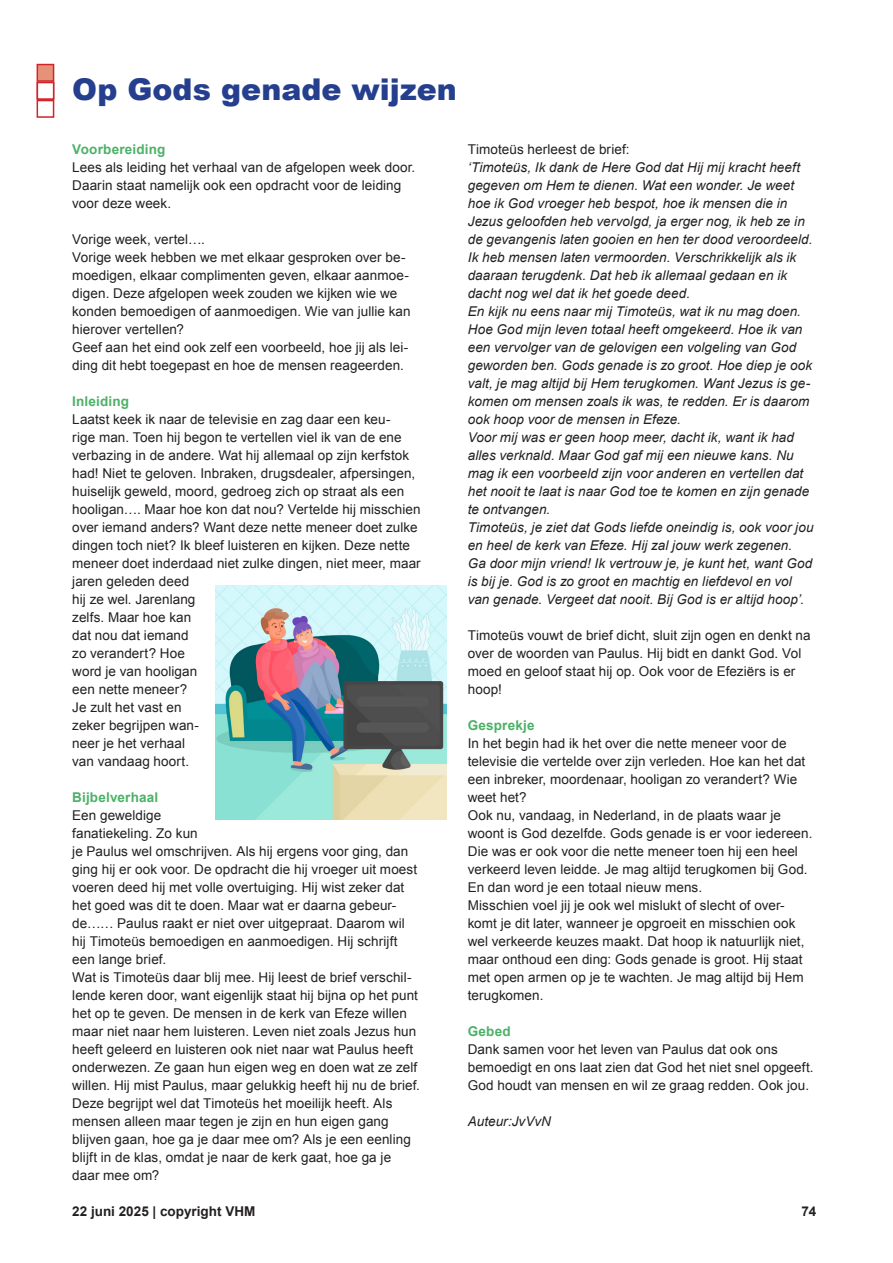
<style>
.page{position:relative;width:893px;height:1263px;background:#fff}
.page>*{position:absolute;margin:0;border:0;box-sizing:border-box;transform-origin:0 0}
.Kop{font:900 30px "Arial";letter-spacing:.005em;color:#253f8e}
.platte_tekst{font:13.5px/18px "Arial";letter-spacing:.005em;color:#231f20}
.platte_tekst-2{font:italic 13.5px/18px "Arial";letter-spacing:.005em;color:#231f20}
.subkop{font:700 13.5px "Arial";letter-spacing:.015em;color:#4cb167}
.t1{font:700 13.5px "Arial";color:#231f20}
</style>
<div class="page">
<div style="left:37px;top:64px;width:17px;height:18px;background:#e59279;border:2px solid #d1232a"></div>
<div style="left:37px;top:82px;width:17px;height:18px;background:#fff;border:2px solid #d1232a"></div>
<div style="left:37px;top:100px;width:17px;height:18px;background:#fff;border:2px solid #d1232a"></div>
<img style="left:216px;top:586px;width:230px;height:234px">
<p class="Kop" style="left:72px;top:67px;width:386px">Op Gods genade wijzen</p>
<p class="subkop" style="left:72px;top:140px;width:95px">Voorbereiding</p>
<p class="platte_tekst" style="left:72px;top:158px;width:344px">Lees als leiding het verhaal van de afgelopen week door.<br>Daarin staat namelijk ook een opdracht voor de leiding voor deze week.</p>
<p class="platte_tekst" style="left:72px;top:230px;width:134px">Vorige week, vertel….</p>
<p class="platte_tekst" style="left:72px;top:248px;width:340px">Vorige week hebben we met elkaar gesproken over be&shy;moedigen, elkaar complimenten geven, elkaar aanmoe&shy;digen. Deze afgelopen week zouden we kijken wie we konden bemoedigen of aanmoedigen. Wie van jullie kan hierover vertellen?</p>
<p class="platte_tekst" style="left:72px;top:338px;width:337px">Geef aan het eind ook zelf een voorbeeld, hoe jij als lei&shy;ding dit hebt toegepast en hoe de mensen reageerden.</p>
<p class="subkop" style="left:72px;top:392px;width:58px">Inleiding</p>
<p class="platte_tekst" style="left:72px;top:410px;width:350px">Laatst keek ik naar de televisie en zag daar een keu-<br>rige man. Toen hij begon te vertellen viel ik van de ene verbazing in de andere. Wat hij allemaal op zijn kerfstok had! Niet te geloven. Inbraken, drugsdealer, afpersingen, huiselijk geweld, moord, gedroeg zich op straat als een hooligan…. Maar hoe kon dat nou? Vertelde hij misschien over iemand anders? Want deze nette meneer doet zulke dingen toch niet? Ik bleef luisteren en kijken. Deze nette meneer doet inderdaad niet zulke dingen, niet meer, maar jaren geleden deed<br>hij ze wel. Jarenlang<br>zelfs. Maar hoe kan<br>dat nou dat iemand<br>zo verandert? Hoe<br>word je van hooligan<br>een nette meneer?</p>
<p class="platte_tekst" style="left:72px;top:698px;width:128px">Je zult het vast en zeker begrijpen wan&shy;neer je het verhaal van vandaag hoort.</p>
<p class="subkop" style="left:72px;top:788px;width:87px">Bijbelverhaal</p>
<p class="platte_tekst" style="left:72px;top:806px;width:346px">Een geweldige<br>fanatiekeling. Zo kun<br>je Paulus wel omschrijven. Als hij ergens voor ging, dan ging hij er ook voor. De opdracht die hij vroeger uit moest voeren deed hij met volle overtuiging. Hij wist zeker dat het goed was dit te doen. Maar wat er daarna gebeur&shy;de…… Paulus raakt er niet over uitgepraat. Daarom wil hij Timoteüs bemoedigen en aanmoedigen. Hij schrijft een lange brief.</p>
<p class="platte_tekst" style="left:72px;top:968px;width:349px">Wat is Timoteüs daar blij mee. Hij leest de brief verschil&shy;lende keren door, want eigenlijk staat hij bijna op het punt het op te geven. De mensen in de kerk van Efeze willen maar niet naar hem luisteren. Leven niet zoals Jezus hun heeft geleerd en luisteren ook niet naar wat Paulus heeft onderwezen. Ze gaan hun eigen weg en doen wat ze zelf willen. Hij mist Paulus, maar gelukkig heeft hij nu de brief.</p>
<p class="platte_tekst" style="left:72px;top:1094px;width:340px">Deze begrijpt wel dat Timoteüs het moeilijk heeft. Als mensen alleen maar tegen je zijn en hun eigen gang blijven gaan, hoe ga je daar mee om? Als je een eenling blijft in de klas, omdat je naar de kerk gaat, hoe ga je daar mee om?</p>
<p class="platte_tekst" style="left:468px;top:140px;width:163px">Timoteüs herleest de brief:</p>
<p class="platte_tekst-2" style="left:468px;top:158px;width:346px">‘Timoteüs, Ik dank de Here God dat Hij mij kracht heeft gegeven om Hem te dienen. Wat een wonder. Je weet hoe ik God vroeger heb bespot, hoe ik mensen die in Jezus geloofden heb vervolgd, ja erger nog, ik heb ze in de gevangenis laten gooien en hen ter dood veroordeeld.<br>Ik heb mensen laten vermoorden. Verschrikkelijk als ik daaraan terugdenk. Dat heb ik allemaal gedaan en ik dacht nog wel dat ik het goede deed.</p>
<p class="platte_tekst-2" style="left:468px;top:302px;width:346px">En kijk nu eens naar mij Timoteüs, wat ik nu mag doen.<br>Hoe God mijn leven totaal heeft omgekeerd. Hoe ik van een vervolger van de gelovigen een volgeling van God geworden ben. Gods genade is zo groot. Hoe diep je ook valt, je mag altijd bij Hem terugkomen. Want Jezus is ge&shy;komen om mensen zoals ik was, te redden. Er is daarom ook hoop voor de mensen in Efeze.</p>
<p class="platte_tekst-2" style="left:468px;top:428px;width:343px">Voor mij was er geen hoop meer, dacht ik, want ik had alles verknald. Maar God gaf mij een nieuwe kans. Nu mag ik een voorbeeld zijn voor anderen en vertellen dat het nooit te laat is naar God toe te komen en zijn genade te ontvangen.</p>
<p class="platte_tekst-2" style="left:468px;top:518px;width:347px">Timoteüs, je ziet dat Gods liefde oneindig is, ook voor jou en heel de kerk van Efeze. Hij zal jouw werk zegenen.<br>Ga door mijn vriend! Ik vertrouw je, je kunt het, want God is bij je. God is zo groot en machtig en liefdevol en vol van genade. Vergeet dat nooit. Bij God is er altijd hoop’.</p>
<p class="platte_tekst" style="left:468px;top:626px;width:344px">Timoteüs vouwt de brief dicht, sluit zijn ogen en denkt na over de woorden van Paulus. Hij bidt en dankt God. Vol moed en geloof staat hij op. Ook voor de Efeziërs is er hoop!</p>
<p class="subkop" style="left:468px;top:716px;width:68px">Gesprekje</p>
<p class="platte_tekst" style="left:468px;top:734px;width:339px">In het begin had ik het over die nette meneer voor de televisie die vertelde over zijn verleden. Hoe kan het dat een inbreker, moordenaar, hooligan zo verandert? Wie weet het?</p>
<p class="platte_tekst" style="left:468px;top:806px;width:346px">Ook nu, vandaag, in Nederland, in de plaats waar je woont is God dezelfde. Gods genade is er voor iedereen.<br>Die was er ook voor die nette meneer toen hij een heel verkeerd leven leidde. Je mag altijd terugkomen bij God.<br>En dan word je een totaal nieuw mens.</p>
<p class="platte_tekst" style="left:468px;top:896px;width:338px">Misschien voel jij je ook wel mislukt of slecht of over&shy;komt je dit later, wanneer je opgroeit en misschien ook wel verkeerde keuzes maakt. Dat hoop ik natuurlijk niet, maar onthoud een ding: Gods genade is groot. Hij staat met open armen op je te wachten. Je mag altijd bij Hem terugkomen.</p>
<p class="subkop" style="left:468px;top:1022px;width:44px">Gebed</p>
<p class="platte_tekst" style="left:468px;top:1040px;width:347px">Dank samen voor het leven van Paulus dat ook ons bemoedigt en ons laat zien dat God het niet snel opgeeft.<br>God houdt van mensen en wil ze graag redden. Ook jou.</p>
<p class="platte_tekst-2" style="left:468px;top:1112px;width:85px">Auteur:JvVvN</p>
<p class="t1" style="left:72px;top:1202px;width:185px">22 juni 2025 | copyright VHM</p>
<p class="t1" style="left:801px;top:1202px;width:17px">74</p>
</div>
